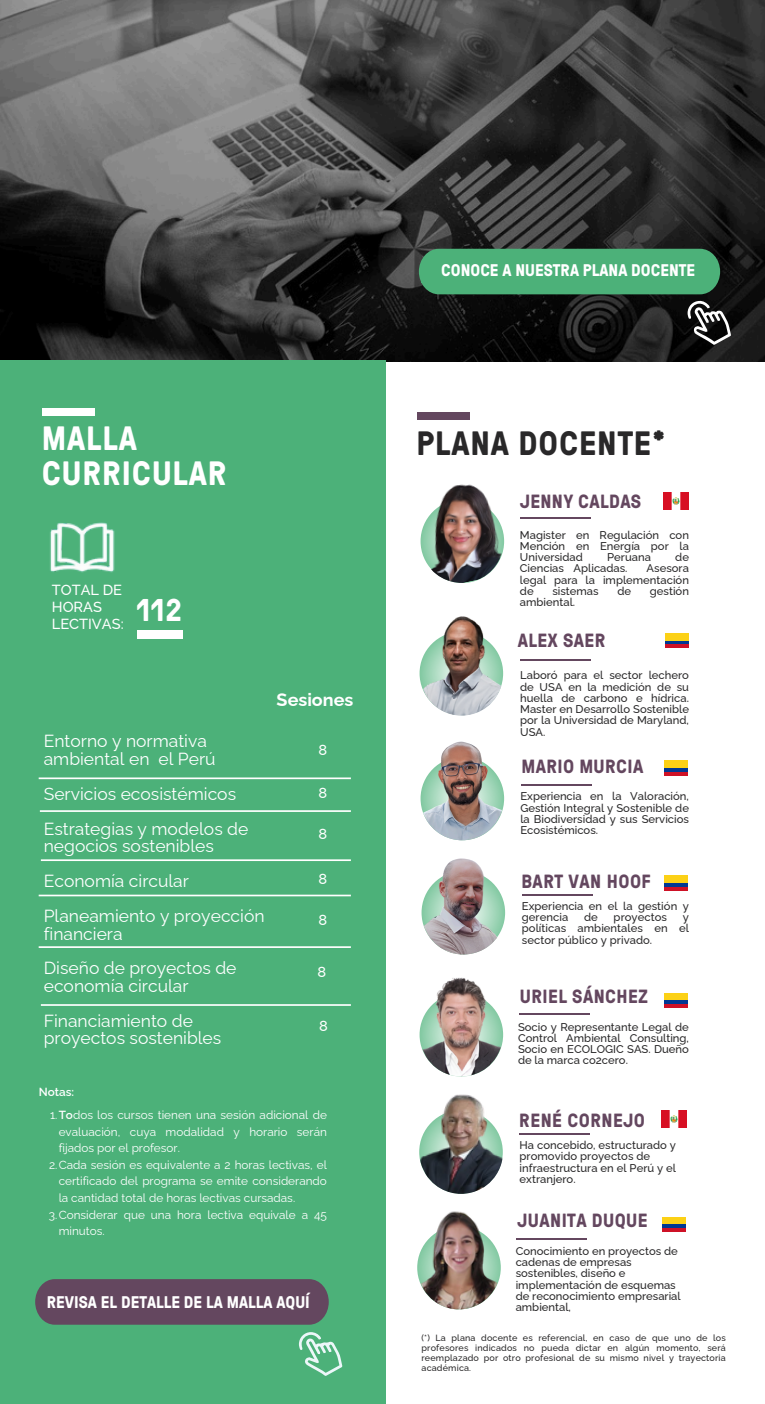
<style>
.page{position:relative;width:765px;height:1404px;background:#fff}
.page>*{position:absolute;margin:0;border:0;box-sizing:border-box;transform-origin:0 0}
.t1{font:700 33.75px/35.6px "GT Pressura";letter-spacing:.025em;color:#fff}
.t2{font:700 33.75px "GT Pressura";letter-spacing:.025em;color:#292829}
.t3{font:700 31.5px "GT Pressura";color:#fff}
.t4{font:700 19.12px "GT Pressura";letter-spacing:.02em;color:#64475f}
.t5{font:700 18px "Raleway";color:#fff}
.t6{font:17.55px/17.6px "Raleway";color:#fff}
.t7{font:700 16.88px "GT Pressura";color:#fff}
.t8{font:500 14.62px/16.9px "Raleway";color:#fff}
.t9{font:12.83px/16.2px "Raleway";color:#fff}
.t10{font:700 12.83px "Raleway";color:#fff}
.t11{font:11.7px/16.7px "Raleway";color:#fff;text-align:justify}
.t12{font:600 11.7px "Raleway";color:#fff}
.t13{font:500 11.25px/11.2px "Raleway";color:#292829;text-align:justify}
.t14{font:500 9px/10.1px "Raleway";letter-spacing:.02em;color:#292829;text-align:justify}
.s1{font-weight:700}
.s2{font-weight:600}
</style>
<div class="page">
<div style="left:416px;top:412px;width:53px;height:7px;background:#64475f"></div>
<img style="left:0;top:0;width:764px;height:361px">
<hr style="left:520px;top:517px;width:71px;height:2px;background:#64475f">
<hr style="left:518px;top:1014px;width:71px;height:1px;background:#64475f">
<hr style="left:521px;top:894px;width:71px;height:2px;background:#64475f">
<hr style="left:520px;top:659px;width:70px;height:1px;background:#64475f">
<hr style="left:520px;top:784px;width:71px;height:1px;background:#64475f">
<img style="left:419px;top:616px;width:84px;height:100px">
<img style="left:419px;top:977px;width:83px;height:99px">
<img style="left:421px;top:858px;width:84px;height:97px">
<img style="left:420px;top:741px;width:83px;height:99px">
<img style="left:420px;top:484px;width:83px;height:99px">
<div style="left:419px;top:249px;width:301px;height:45px;background:#4cb179"></div>
<div style="left:421px;top:264px;width:295px;height:19px;background:#4cb179"></div>
<svg style="left:687px;top:301px;width:43px;height:44px"></svg>
<div style="left:0;top:360px;width:385px;height:1044px;background:#4cb179"></div>
<hr style="left:39px;top:777px;width:312px;height:2px;background:#fff">
<hr style="left:41px;top:859px;width:310px;height:2px;background:#fff">
<hr style="left:39px;top:895px;width:312px;height:1px;background:#fff">
<hr style="left:39px;top:946px;width:312px;height:2px;background:#fff">
<img style="left:50px;top:522px;width:65px;height:51px">
<hr style="left:40px;top:810px;width:311px;height:2px;background:#fff">
<div style="left:42px;top:408px;width:53px;height:8px;background:#fff"></div>
<hr style="left:41px;top:1004px;width:310px;height:2px;background:#fff">
<div style="left:665px;top:633px;width:23px;height:8px;background:#fcd116"></div>
<svg style="left:665px;top:641px;width:23px;height:4px"></svg>
<hr style="left:665px;top:645px;width:23px;height:3px;background:#ce1126">
<div style="left:664px;top:761px;width:24px;height:7px;background:#fcd116"></div>
<hr style="left:664px;top:768px;width:24px;height:4px;background:#003893">
<hr style="left:664px;top:772px;width:24px;height:4px;background:#ce1126">
<div style="left:664px;top:875px;width:24px;height:8px;background:#fcd116"></div>
<hr style="left:664px;top:883px;width:24px;height:4px;background:#003893">
<hr style="left:664px;top:887px;width:24px;height:4px;background:#ce1126">
<div style="left:664px;top:993px;width:24px;height:7px;background:#fcd116"></div>
<hr style="left:664px;top:1000px;width:24px;height:4px;background:#003893">
<hr style="left:664px;top:1004px;width:24px;height:4px;background:#ce1126">
<svg style="left:35px;top:1279px;width:294px;height:46px;background:#634b5f"></svg>
<svg style="left:299px;top:1332px;width:43px;height:44px"></svg>
<div style="left:138px;top:630px;width:45px;height:8px;background:#fff"></div>
<img style="left:663px;top:493px;width:25px;height:17px">
<hr style="left:516px;top:1238px;width:71px;height:1px;background:#64475f">
<hr style="left:519px;top:1134px;width:71px;height:1px;background:#64475f">
<img style="left:417px;top:1211px;width:83px;height:98px">
<img style="left:419px;top:1094px;width:84px;height:100px">
<div style="left:662px;top:1217px;width:23px;height:8px;background:#fcd116"></div>
<hr style="left:662px;top:1225px;width:23px;height:3px;background:#003893">
<hr style="left:662px;top:1228px;width:23px;height:4px;background:#ce1126">
<img style="left:661px;top:1110px;width:25px;height:17px">
<p class="t7" style="left:441px;top:258px;width:255px">CONOCE A NUESTRA PLANA DOCENTE</p>
<p class="t1" style="left:42px;top:419px;width:186px">MALLA<br>CURRICULAR</p>
<p class="t2" style="left:416px;top:419px;width:250px">PLANA DOCENTE*</p>
<p class="t8" style="left:52px;top:581px;width:73px">TOTAL DE<br>HORAS<br>LECTIVAS:</p>
<p class="t3" style="left:137px;top:587px;width:47px">112</p>
<h5 class="t6" style="left:44px;top:732px;width:173px">Entorno y normativa ambiental en el Perú</h5>
<h5 class="t6" style="left:44px;top:785px;width:194px">Servicios ecosistémicos</h5>
<h5 class="t6" style="left:44px;top:820px;width:206px">Estrategias y modelos de negocios sostenibles</h5>
<h5 class="t6" style="left:44px;top:872px;width:147px">Economía circular</h5>
<h5 class="t6" style="left:44px;top:907px;width:222px">Planeamiento y proyección financiera</h5>
<p class="t6" style="left:44px;top:959px;width:194px">Diseño de proyectos de economía circular</p>
<p class="t6" style="left:44px;top:1012px;width:179px">Financiamiento de proyectos sostenibles</p>
<p class="t9" style="left:43px;top:817px;width:153px">Finanzas para la gerencia comercial (<span class="s1">P)</span></p>
<h4 class="t9" style="left:43px;top:865px;width:175px">Relaciones y experiencia con</h4>
<p class="t9" style="left:43px;top:881px;width:68px">clientes <span class="s1">(V)</span></p>
<h5 class="t9" style="left:43px;top:914px;width:193px">Gestión de equipos comerciales</h5>
<h5 class="t10" style="left:43px;top:930px;width:18px">(P)</h5>
<p class="t5" style="left:276px;top:689px;width:78px">Sesiones</p>
<h1 class="t8" style="left:318px;top:741px;width:10px">8</h1>
<p class="t8" style="left:318px;top:785px;width:10px">8</p>
<p class="t8" style="left:318px;top:825px;width:10px">8</p>
<h3 class="t8" style="left:318px;top:871px;width:10px">8</h3>
<p class="t8" style="left:318px;top:911px;width:10px">8</p>
<p class="t8" style="left:317px;top:963px;width:10px">8</p>
<p class="t8" style="left:319px;top:1017px;width:10px">8</p>
<p class="t12" style="left:39px;top:1085px;width:37px">Notas:</p>
<p class="t11" style="left:59px;top:1106px;width:270px;text-indent:-8px">1.<span class="s2">To</span>dos los cursos tienen una sesión adicional de evaluación, cuya modalidad y horario serán fijados por el profesor.</p>
<p class="t11" style="left:59px;top:1156px;width:270px;text-indent:-10px">2.Cada sesión es equivalente a 2 horas lectivas, el certificado del programa se emite considerando la cantidad total de horas lectivas cursadas.</p>
<p class="t11" style="left:59px;top:1206px;width:270px;text-indent:-10px">3.Considerar que una hora lectiva equivale a 45 minutos.</p>
<p class="t7" style="left:47px;top:1290px;width:264px">REVISA EL DETALLE DE LA MALLA AQUÍ</p>
<p class="t4" style="left:520px;top:487px;width:123px">JENNY CALDAS</p>
<p class="t13" style="left:520px;top:529px;width:170px">Magister en Regulación con Mención en Energía por la Universidad</p>
<p class="t13" style="left:607px;top:552px;width:45px">Peruana</p>
<p class="t13" style="left:675px;top:552px;width:15px">de</p>
<p class="t13" style="left:520px;top:563px;width:109px">Ciencias Aplicadas.</p>
<p class="t13" style="left:520px;top:563px;width:170px;text-indent:127px">Asesora legal para la implementación de</p>
<p class="t13" style="left:552px;top:585px;width:48px">sistemas</p>
<p class="t13" style="left:617px;top:585px;width:15px">de</p>
<p class="t13" style="left:649px;top:585px;width:41px">gestión</p>
<p class="t13" style="left:520px;top:597px;width:57px">ambiental.</p>
<p class="t4" style="left:517px;top:627px;width:89px">ALEX SAER</p>
<p class="t13" style="left:520px;top:670px;width:170px">Laboró para el sector lechero de USA en la medición de su huella de carbono e hídrica.<br>Master en Desarrollo Sostenible por la Universidad de Maryland, USA.</p>
<p class="t4" style="left:521px;top:753px;width:123px">MARIO MURCIA</p>
<p class="t13" style="left:520px;top:791px;width:170px">Experiencia en la Valoración, Gestión Integral y Sostenible de la Biodiversidad y sus Servicios Ecosistémicos.</p>
<p class="t4" style="left:521px;top:867px;width:130px">BART VAN HOOF</p>
<h6 class="t13" style="left:521px;top:900px;width:168px">Experiencia en el la gestión y gerencia</h6>
<h6 class="t13" style="left:584px;top:912px;width:15px">de</h6>
<h6 class="t13" style="left:613px;top:912px;width:55px">proyectos</h6>
<h6 class="t13" style="left:521px;top:912px;width:168px;text-indent:161px">y políticas ambientales en el sector público y privado.</h6>
<p class="t4" style="left:520px;top:983px;width:130px">URIEL SÁNCHEZ</p>
<p class="t13" style="left:518px;top:1021px;width:172px">Socio y Representante Legal de Control Ambiental Consulting, Socio en ECOLOGIC SAS. Dueño de la marca co2cero.</p>
<p class="t4" style="left:519px;top:1106px;width:127px">RENÉ CORNEJO</p>
<p class="t13" style="left:519px;top:1140px;width:158px;text-align:left">Ha concebido, estructurado y promovido proyectos de infraestructura en el Perú y el extranjero.</p>
<p class="t4" style="left:517px;top:1207px;width:131px">JUANITA DUQUE</p>
<h3 class="t13" style="left:515px;top:1245px;width:166px;text-align:left">Conocimiento en proyectos de cadenas de empresas sostenibles, diseño e implementación de esquemas de reconocimiento empresarial ambiental,</h3>
<p class="t14" style="left:421px;top:1333px;width:306px">(*) La plana docente es referencial, en caso de que uno de los profesores indicados no pueda dictar en algún momento, será reemplazado por otro profesional de su mismo nivel y trayectoria académica.</p>
</div>
